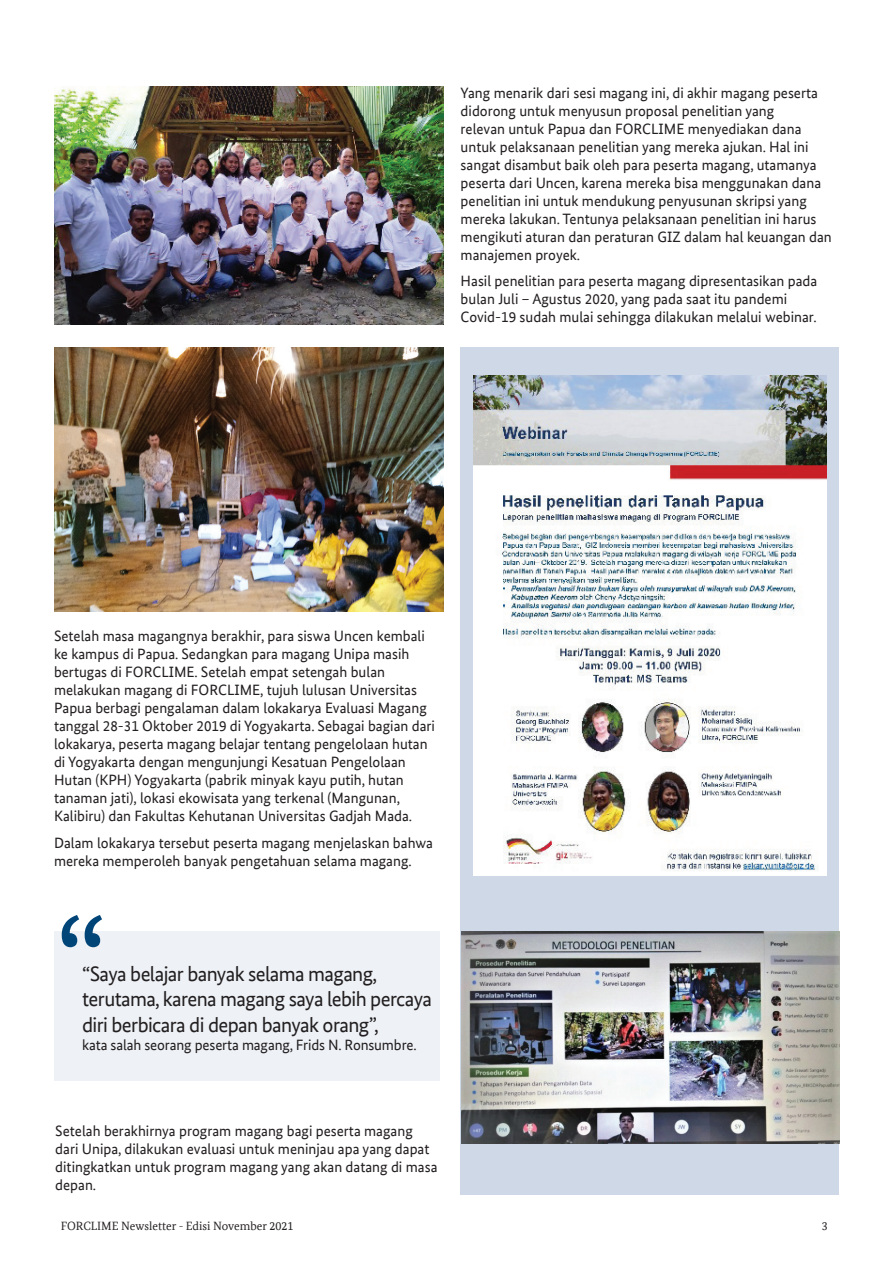
<style>
.page{position:relative;width:893px;height:1263px;background:#fff}
.page>*{position:absolute;margin:0;border:0;box-sizing:border-box;transform-origin:0 0}
.t1{font:134.1px "Bundes Sans Office";color:#004578}
.t2{font:21px/25.2px "Bundes Sans Office";letter-spacing:-.03em;color:#231f20}
.t3{font:15px/18px "Bundes Sans Office";color:#231f20}
.t4{font:12px "Bundes Serif Office";color:#231f20}
</style>
<div class="page">
<div style="left:54px;top:932px;width:385px;height:149px;background:#eef2f7"></div>
<img style="left:54px;top:86px;width:390px;height:239px">
<img style="left:54px;top:347px;width:390px;height:264px">
<div style="left:461px;top:347px;width:378px;height:848px;background:#ced8e7"></div>
<img style="left:473px;top:375px;width:353px;height:500px">
<img style="left:461px;top:932px;width:378px;height:211px">
<p class="t3" style="left:461px;top:84px;width:373px">Yang menarik dari sesi magang ini, di akhir magang peserta didorong untuk menyusun proposal penelitian yang<br>relevan untuk Papua dan FORCLIME menyediakan dana untuk pelaksanaan penelitian yang mereka ajukan. Hal ini sangat disambut baik oleh para peserta magang, utamanya peserta dari Uncen, karena mereka bisa menggunakan dana penelitian ini untuk mendukung penyusunan skripsi yang mereka lakukan. Tentunya pelaksanaan penelitian ini harus mengikuti aturan dan peraturan GIZ dalam hal keuangan dan manajemen proyek.</p>
<p class="t3" style="left:461px;top:272px;width:358px">Hasil penelitian para peserta magang dipresentasikan pada bulan Juli – Agustus 2020, yang pada saat itu pandemi<br>Covid-19 sudah mulai sehingga dilakukan melalui webinar.</p>
<p class="t3" style="left:54px;top:627px;width:383px">Setelah masa magangnya berakhir, para siswa Uncen kembali ke kampus di Papua. Sedangkan para magang Unipa masih bertugas di FORCLIME. Setelah empat setengah bulan melakukan magang di FORCLIME, tujuh lulusan Universitas Papua berbagi pengalaman dalam lokakarya Evaluasi Magang tanggal 28-31 Oktober 2019 di Yogyakarta. Sebagai bagian dari lokakarya, peserta magang belajar tentang pengelolaan hutan di Yogyakarta dengan mengunjungi Kesatuan Pengelolaan Hutan (KPH) Yogyakarta (pabrik minyak kayu putih, hutan tanaman jati), lokasi ekowisata yang terkenal (Mangunan, Kalibiru) dan Fakultas Kehutanan Universitas Gadjah Mada.</p>
<p class="t3" style="left:54px;top:833px;width:381px">Dalam lokakarya tersebut peserta magang menjelaskan bahwa mereka memperoleh banyak pengetahuan selama magang.</p>
<h1 class="t1" style="left:55px;top:887px;width:54px">“</h1>
<h2 class="t2" style="left:82px;top:961px;width:351px">“Saya belajar banyak selama magang, terutama, karena magang saya lebih percaya diri berbicara di depan banyak orang”,</h2>
<p class="t3" style="left:82px;top:1035px;width:336px">kata salah seorang peserta magang, Frids N. Ronsumbre.</p>
<p class="t3" style="left:55px;top:1122px;width:384px">Setelah berakhirnya program magang bagi peserta magang dari Unipa, dilakukan evaluasi untuk meninjau apa yang dapat ditingkatkan untuk program magang yang akan datang di masa depan.</p>
<p class="t4" style="left:61px;top:1219px;width:234px">FORCLIME Newsletter - Edisi November 2021</p>
<p class="t4" style="left:822px;top:1219px;width:7px">3</p>
</div>
